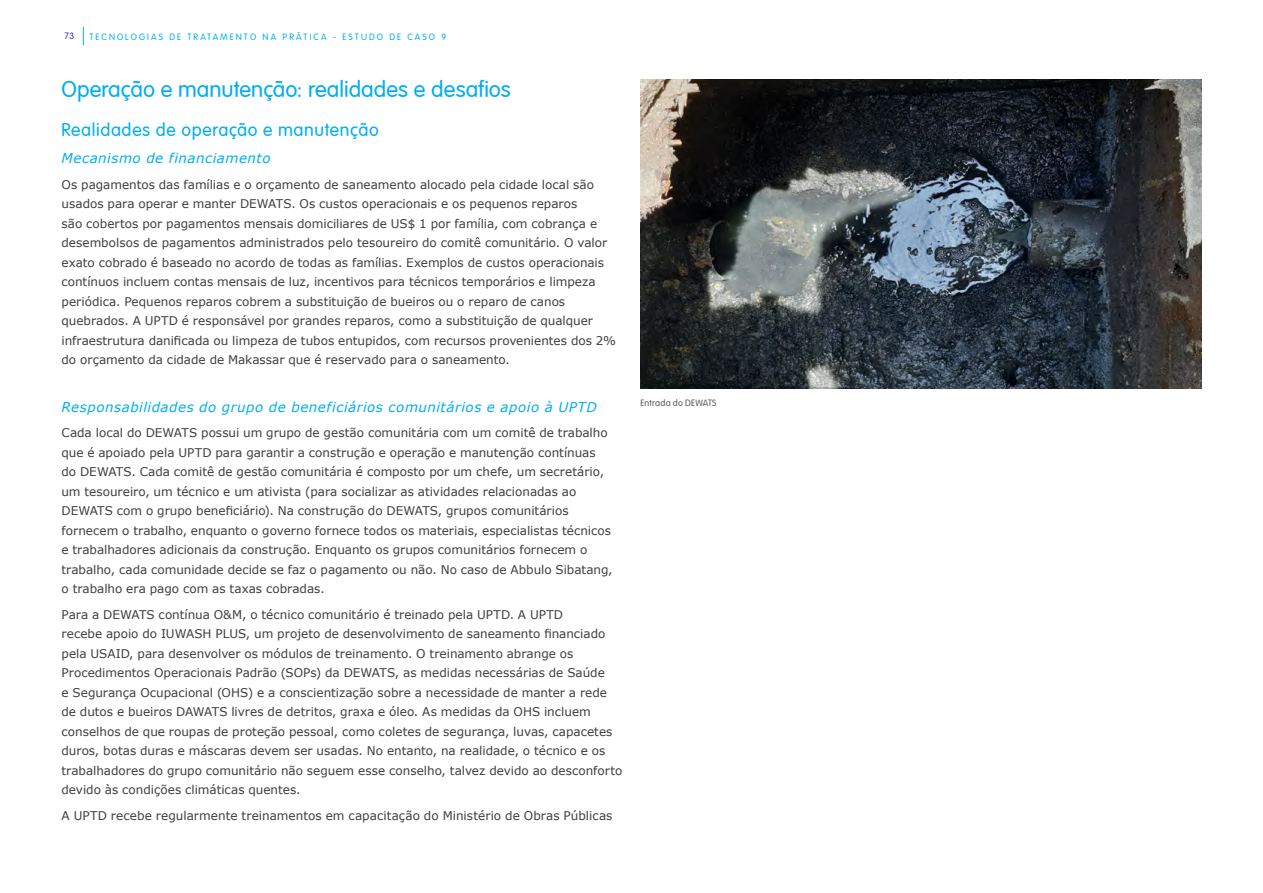
<style>
.page{position:relative;width:1263px;height:893px;background:#fff}
.page>*{position:absolute;margin:0;border:0;box-sizing:border-box;transform-origin:0 0}
.t1{font:300 22.5px "VAG Rounded LT";letter-spacing:.005em;color:#00aeef}
.t2{font:300 18px "VAG Rounded LT";letter-spacing:.035em;color:#00aeef}
.t3{font:italic 13.5px "Verdana";letter-spacing:.035em;color:#00aeef}
.t4{font:12px/19.5px "Verdana";color:#3e3e3f}
.t5{font:300 9px "VAG Rounded LT";letter-spacing:.23em;color:#00aeef}
.Photo_Description{font:300 9px "VAG Rounded";letter-spacing:.02em;color:#57585a}
.t6{font:300 9px "VAG Rounded";color:#2e3092}
</style>
<div class="page">
<img style="left:640px;top:80px;width:561px;height:308px">
<svg style="left:83px;top:27px;width:1px;height:18px"></svg>
<p class="t6" style="left:65px;top:31px;width:11px">73</p>
<p class="t5" style="left:89px;top:31px;width:358px">TECNOLOGIAS DE TRATAMENTO NA PRÁTICA - ESTUDO DE CASO 9</p>
<h1 class="t1" style="left:62px;top:76px;width:451px">Operação e manutenção: realidades e desafios</h1>
<h2 class="t2" style="left:62px;top:120px;width:319px">Realidades de operação e manutenção</h2>
<h3 class="t3" style="left:62px;top:149px;width:211px">Mecanismo de financiamento</h3>
<h3 class="t4" style="left:62px;top:174px;width:556px">Os pagamentos das famílias e o orçamento de saneamento alocado pela cidade local são usados para operar e manter DEWATS. Os custos operacionais e os pequenos reparos<br>são cobertos por pagamentos mensais domiciliares de US$ 1 por família, com cobrança e desembolsos de pagamentos administrados pelo tesoureiro do comitê comunitário. O valor exato cobrado é baseado no acordo de todas as famílias. Exemplos de custos operacionais contínuos incluem contas mensais de luz, incentivos para técnicos temporários e limpeza periódica. Pequenos reparos cobrem a substituição de bueiros ou o reparo de canos quebrados. A UPTD é responsável por grandes reparos, como a substituição de qualquer infraestrutura danificada ou limpeza de tubos entupidos, com recursos provenientes dos 2% do orçamento da cidade de Makassar que é reservado para o saneamento.</h3>
<h3 class="t3" style="left:62px;top:398px;width:537px">Responsabilidades do grupo de beneficiários comunitários e apoio à UPTD</h3>
<h3 class="t4" style="left:62px;top:423px;width:553px">Cada local do DEWATS possui um grupo de gestão comunitária com um comitê de trabalho que é apoiado pela UPTD para garantir a construção e operação e manutenção contínuas do DEWATS. Cada comitê de gestão comunitária é composto por um chefe, um secretário, um tesoureiro, um técnico e um ativista (para socializar as atividades relacionadas ao DEWATS com o grupo beneficiário). Na construção do DEWATS, grupos comunitários fornecem o trabalho, enquanto o governo fornece todos os materiais, especialistas técnicos e trabalhadores adicionais da construção. Enquanto os grupos comunitários fornecem o trabalho, cada comunidade decide se faz o pagamento ou não. No caso de Abbulo Sibatang, o trabalho era pago com as taxas cobradas.</h3>
<h3 class="t4" style="left:62px;top:605px;width:562px">Para a DEWATS contínua O&amp;M, o técnico comunitário é treinado pela UPTD. A UPTD<br>recebe apoio do IUWASH PLUS, um projeto de desenvolvimento de saneamento financiado pela USAID, para desenvolver os módulos de treinamento. O treinamento abrange os Procedimentos Operacionais Padrão (SOPs) da DEWATS, as medidas necessárias de Saúde<br>e Segurança Ocupacional (OHS) e a conscientização sobre a necessidade de manter a rede de dutos e bueiros DAWATS livres de detritos, graxa e óleo. As medidas da OHS incluem conselhos de que roupas de proteção pessoal, como coletes de segurança, luvas, capacetes duros, botas duras e máscaras devem ser usadas. No entanto, na realidade, o técnico e os trabalhadores do grupo comunitário não seguem esse conselho, talvez devido ao desconforto devido às condições climáticas quentes.</h3>
<h3 class="t4" style="left:62px;top:806px;width:552px">A UPTD recebe regularmente treinamentos em capacitação do Ministério de Obras Públicas</h3>
<p class="Photo_Description" style="left:640px;top:397px;width:78px">Entrada do DEWATS</p>
</div>
